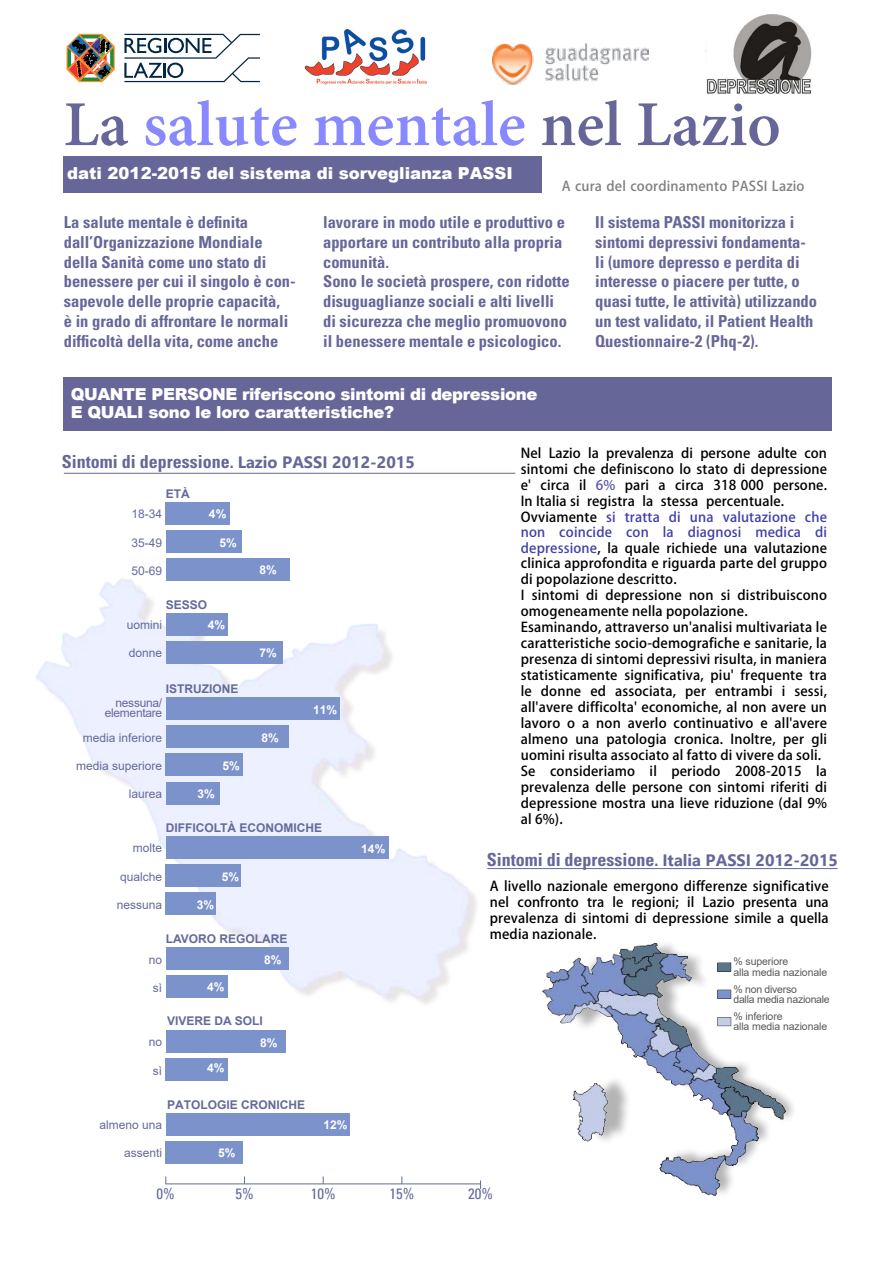
<style>
.page{position:relative;width:893px;height:1263px;background:#fff}
.page>*{position:absolute;margin:0;border:0;box-sizing:border-box;transform-origin:0 0}
.t1{font:700 63px "Adobe Hebrew";color:#88f}
.t2{font:700 condensed 18px "Univers";color:#669}
.t3{font:700 condensed 18px "Univers";color:#646a9a}
.t4{font:700 condensed 16.5px/19.8px "Univers";color:#669}
.t5{font:900 16.5px/17.9px "Arial";letter-spacing:-.02em;color:#fff}
.t6{font:900 16.5px "Arial";color:#fff}
.t7{font:condensed 15px "Univers";color:#646a9a}
.t8{font:700 13.5px/15.9px "Adobe Fan Heiti Std";letter-spacing:.01em;color:#000}
.t9{font:700 13.5px "Adobe Fan Heiti Std";letter-spacing:.01em;color:#808080}
.t10{font:12px "Arial";color:#646a9a}
.t11{font:700 12px "Arial";color:#646a9a}
.t12{font:700 12px "Arial";color:#fff}
.t13{font:12px/9.9px "Arial";letter-spacing:-.025em;color:#646a9a;text-align:right}
.t14{font:10.5px/10.5px "Arial";letter-spacing:-.01em;color:#58595b}
.s1{color:#669}
.s2{font-family:"Segoe UI";font-stretch:normal;font-size:16.5px}
.s3{color:#55a}
.s4{color:#4040aa}
</style>
<div class="page">
<div style="left:166px;top:892px;width:50px;height:23px;background:#7c92ca"></div>
<div style="left:166px;top:864px;width:75px;height:23px;background:#7c92ca"></div>
<div style="left:166px;top:836px;width:222px;height:22px;background:#7c92ca"></div>
<div style="left:166px;top:782px;width:54px;height:22px;background:#7c92ca"></div>
<div style="left:166px;top:754px;width:77px;height:22px;background:#7c92ca"></div>
<div style="left:166px;top:726px;width:122px;height:22px;background:#7c92ca"></div>
<div style="left:166px;top:697px;width:173px;height:23px;background:#7c92ca"></div>
<div style="left:166px;top:641px;width:116px;height:22px;background:#7c92ca"></div>
<div style="left:166px;top:613px;width:61px;height:22px;background:#7c92ca"></div>
<div style="left:166px;top:976px;width:61px;height:22px;background:#7c92ca"></div>
<div style="left:166px;top:948px;width:122px;height:22px;background:#7c92ca"></div>
<div style="left:166px;top:1058px;width:62px;height:23px;background:#7c92ca"></div>
<div style="left:166px;top:1030px;width:120px;height:22px;background:#7c92ca"></div>
<div style="left:166px;top:1141px;width:77px;height:22px;background:#7c92ca"></div>
<div style="left:166px;top:1113px;width:184px;height:22px;background:#7c92ca"></div>
<div style="left:166px;top:558px;width:123px;height:23px;background:#7c92ca"></div>
<div style="left:166px;top:530px;width:76px;height:23px;background:#7c92ca"></div>
<div style="left:166px;top:502px;width:64px;height:22px;background:#7c92ca"></div>
<hr style="left:166px;top:1183px;width:315px;height:1px;background:#646a9a">
<div style="left:64px;top:377px;width:768px;height:53px;background:#669"></div>
<div style="left:64px;top:157px;width:478px;height:36px;background:#669"></div>
<img style="left:493px;top:44px;width:156px;height:40px">
<hr style="left:488px;top:868px;width:349px;height:1px;background:#669">
<hr style="left:64px;top:473px;width:451px;height:1px;background:#669">
<svg style="left:124px;top:34px;width:136px;height:48px"></svg>
<svg style="left:67px;top:34px;width:48px;height:48px"></svg>
<img style="left:304px;top:28px;width:123px;height:57px">
<img style="left:705px;top:14px;width:107px;height:80px">
<img style="left:542px;top:944px;width:252px;height:252px">
<h1 class="t1" style="left:64px;top:86px;width:719px"><span class="s1">La</span> salute mentale <span class="s1">nel Lazio</span></h1>
<p class="t6" style="left:67px;top:161px;width:447px">dati 2012-2015 del sistema di sorveglianza PASSI</p>
<p class="t9" style="left:562px;top:178px;width:244px">A cura del coordinamento PASSI Lazio</p>
<p class="t4" style="left:64px;top:212px;width:233px">La salute mentale è definita dall’Organizzazione Mondiale della Sanità come uno stato di benessere per cui il singolo è con&shy;sapevole delle proprie capacità,<br>è in grado di affrontare le normali difficoltà della vita, come anche</p>
<p class="t4" style="left:323px;top:212px;width:248px">lavorare in modo utile e produttivo e apportare un contributo alla propria comunità.<br>Sono le società prospere, con ridotte disuguaglianze sociali e alti livelli di sicurezza che meglio promuovono il benessere mentale e psicologico.</p>
<p class="t4" style="left:595px;top:212px;width:223px">Il sistema Passi monitorizza i sintomi depressivi fondamenta&shy;li (umore depresso e perdita di interesse o piacere per tutte, o quasi tutte, le attività) utilizzando un test validato, il Patient Health<br>Questionnaire-2 (Phq-2).</p>
<p class="t5" style="left:71px;top:385px;width:468px">QUANTE PERSONE riferiscono sintomi di depressione<br>E QUALI sono le loro caratteristiche?</p>
<h2 class="t3" style="left:64px;top:444px;width:360px">Sintomi di depressione. Trentino PASSI 2008-2011</h2>
<h2 class="t2" style="left:62px;top:451px;width:355px">Sintomi di depressione. <span class="s2">Lazio PASSI 2012-2015</span></h2>
<p class="t11" style="left:166px;top:486px;width:25px">ETÀ</p>
<p class="t10" style="left:131px;top:506px;width:32px">18-34</p>
<p class="t10" style="left:131px;top:534px;width:32px">35-49</p>
<p class="t10" style="left:131px;top:562px;width:32px">50-69</p>
<p class="t12" style="left:209px;top:506px;width:19px">4%</p>
<p class="t12" style="left:219px;top:534px;width:19px">5%</p>
<p class="t11" style="left:166px;top:597px;width:43px">SESSO</p>
<p class="t10" style="left:127px;top:617px;width:37px">uomini</p>
<p class="t10" style="left:129px;top:645px;width:35px">donne</p>
<p class="t12" style="left:208px;top:617px;width:19px">4%</p>
<p class="t11" style="left:166px;top:681px;width:74px">ISTRUZIONE</p>
<p class="t12" style="left:259px;top:561px;width:19px">8%</p>
<p class="t12" style="left:259px;top:645px;width:19px">7%</p>
<p class="t13" style="left:105px;top:698px;width:59px">nessuna/ elementare</p>
<p class="t10" style="left:83px;top:729px;width:81px">media inferiore</p>
<p class="t10" style="left:76px;top:757px;width:88px">media superiore</p>
<p class="t10" style="left:129px;top:785px;width:35px">laurea</p>
<p class="t12" style="left:313px;top:701px;width:26px">11%</p>
<p class="t12" style="left:262px;top:729px;width:19px">8%</p>
<p class="t12" style="left:222px;top:757px;width:19px">5%</p>
<p class="t12" style="left:197px;top:785px;width:19px">3%</p>
<p class="t11" style="left:166px;top:820px;width:158px">DIFFICOLTÀ ECONOMICHE</p>
<p class="t10" style="left:133px;top:840px;width:31px">molte</p>
<p class="t10" style="left:120px;top:868px;width:44px">qualche</p>
<p class="t12" style="left:222px;top:868px;width:19px">5%</p>
<p class="t12" style="left:197px;top:896px;width:19px">3%</p>
<p class="t11" style="left:166px;top:931px;width:123px">LAVORO REGOLARE</p>
<p class="t10" style="left:117px;top:896px;width:47px">nessuna</p>
<p class="t12" style="left:264px;top:951px;width:19px">8%</p>
<p class="t10" style="left:149px;top:951px;width:15px">no</p>
<p class="t10" style="left:153px;top:979px;width:11px">sì</p>
<p class="t12" style="left:207px;top:979px;width:19px">4%</p>
<p class="t11" style="left:167px;top:1013px;width:97px">VIVERE DA SOLI</p>
<p class="t12" style="left:260px;top:1034px;width:19px">8%</p>
<p class="t10" style="left:149px;top:1034px;width:15px">no</p>
<p class="t10" style="left:153px;top:1062px;width:11px">sì</p>
<p class="t12" style="left:207px;top:1060px;width:19px">4%</p>
<p class="t11" style="left:167px;top:1096px;width:140px">PATOLOGIE CRONICHE</p>
<p class="t10" style="left:99px;top:1117px;width:64px">almeno una</p>
<p class="t10" style="left:124px;top:1145px;width:40px">assenti</p>
<p class="t12" style="left:218px;top:1144px;width:19px">5%</p>
<p class="t12" style="left:323px;top:1116px;width:26px">12%</p>
<p class="t12" style="left:361px;top:840px;width:26px">14%</p>
<p class="t7" style="left:157px;top:1184px;width:20px">0%</p>
<p class="t7" style="left:235px;top:1184px;width:20px">5%</p>
<p class="t7" style="left:311px;top:1184px;width:26px">10%</p>
<p class="t7" style="left:389px;top:1184px;width:26px">15%</p>
<p class="t8" style="left:521px;top:445px;width:308px">Nel Lazio la prevalenza di persone adulte con sintomi che definiscono lo stato di depressione e' circa il <span class="s3">6%</span> pari a circa 318 000 persone.<br>In Italia si registra la stessa percentuale.<br>Ovviamente <span class="s4">si tratta di una valutazione che non coincide con la diagnosi medica di depressione</span>, la quale richiede una valutazione clinica approfondita e riguarda parte del gruppo di popolazione descritto.<br>I sintomi di depressione non si distribuiscono omogeneamente nella popolazione.<br>Esaminando, attraverso un'analisi multivariata le caratteristiche socio-demografiche e sanitarie, la presenza di sintomi depressivi risulta, in maniera statisticamente significativa, piu' frequente tra le donne ed associata, per entrambi i sessi, all'avere difficolta' economiche, al non avere un lavoro o a non averlo continuativo e all'avere almeno una patologia cronica. Inoltre, per gli uomini risulta associato al fatto di vivere da soli.<br>Se consideriamo il periodo 2008-2015 la prevalenza delle persone con sintomi riferiti di depressione mostra una lieve riduzione (dal 9% al 6%).</p>
<h2 class="t2" style="left:487px;top:849px;width:353px">Sintomi di depressione. <span class="s2">Italia PASSI 2012-2015</span></h2>
<p class="t8" style="left:490px;top:878px;width:340px;text-align:justify">A livello nazionale emergono differenze significative nel confronto tra le regioni; il Lazio presenta una prevalenza di sintomi di depressione simile a quella media nazionale.</p>
<p class="t7" style="left:468px;top:1184px;width:26px">20%</p>
<p class="t14" style="left:733px;top:956px;width:95px">% superiore<br>alla media nazionale</p>
<p class="t14" style="left:733px;top:984px;width:98px">% non diverso<br>dalla media nazionale</p>
<p class="t14" style="left:733px;top:1011px;width:95px">% inferiore<br>alla media nazionale</p>
</div>
